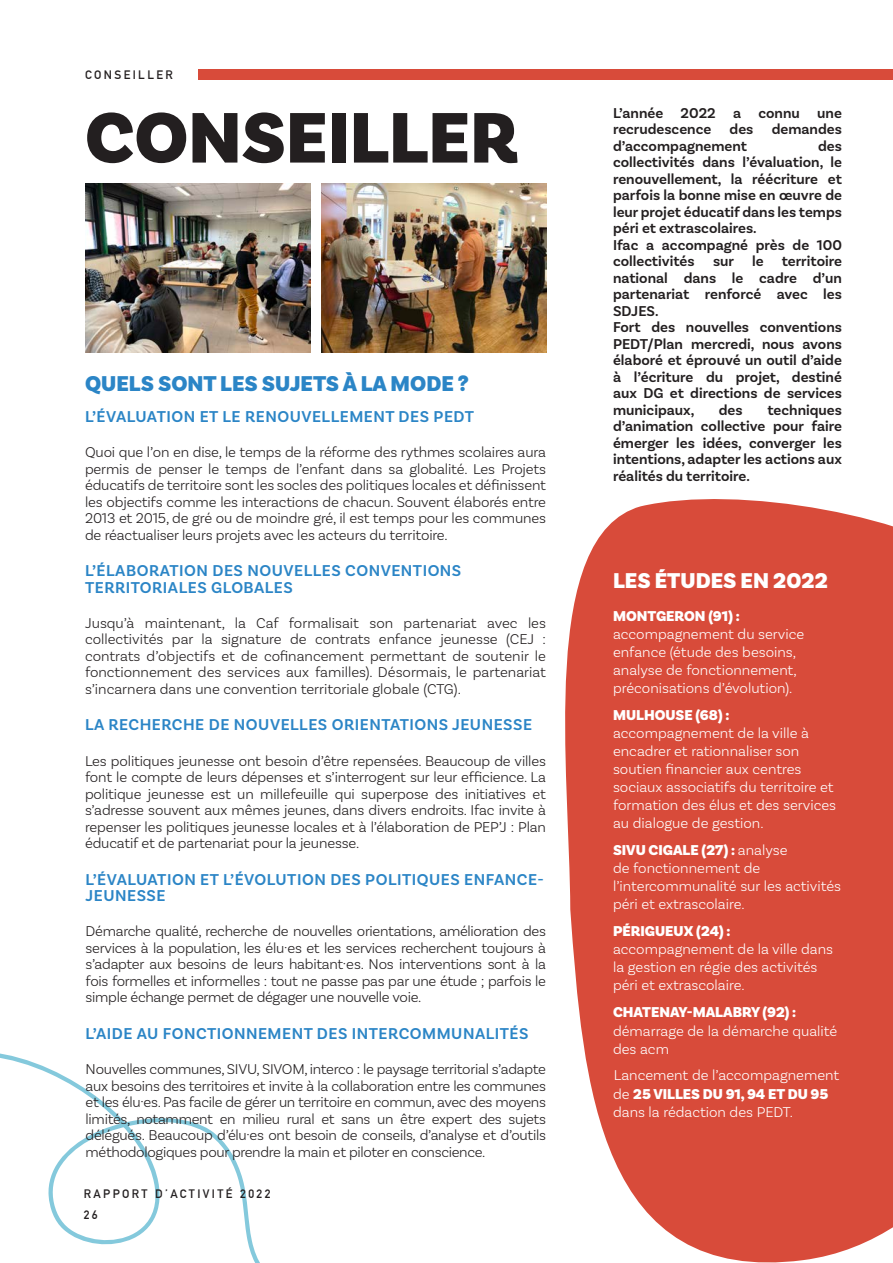
<style>
.page{position:relative;width:893px;height:1263px;background:#fff}
.page>*{position:absolute;margin:0;border:0;box-sizing:border-box;transform-origin:0 0}
.t1{font:900 75px "Basic Sans";color:#231f20}
.t2{font:900 22.5px "Basic Sans";color:#2b85c6}
.t3{font:900 22.5px "Basic Sans";color:#fff}
.t4{font:600 16.5px/16.5px "Basic Sans";letter-spacing:.03em;color:#2b85c6}
.t5{font:300 15px/16.5px "Basic Sans";letter-spacing:-.015em;color:#231f20;text-align:justify}
.t6{font:300 15px/18px "Basic Sans";color:#fff}
.t7{font:600 15px/16.5px "Basic Sans";color:#231f20;text-align:justify}
.t8{font:700 12px "DIN Alternate";letter-spacing:.2em;color:#231f20}
.s1{font-weight:900}
</style>
<div class="page">
<div style="left:198px;top:70px;width:695px;height:10px;background:#d84b3a"></div>
<svg style="left:0;top:1053px;width:260px;height:210px"></svg>
<svg style="left:565px;top:499px;width:328px;height:764px;background:#db5a4b"></svg>
<img style="left:85px;top:184px;width:225px;height:169px">
<img style="left:321px;top:184px;width:225px;height:169px">
<p class="t8" style="left:85px;top:66px;width:89px">CONSEILLER</p>
<p class="t1" style="left:85px;top:92px;width:435px">CONSEILLER</p>
<p class="t2" style="left:85px;top:370px;width:385px">QUELS SONT LES SUJETS À LA MODE ?</p>
<p class="t4" style="left:85px;top:408px;width:390px">L’ÉVALUATION ET LE RENOUVELLEMENT DES PEDT</p>
<p class="t5" style="left:85px;top:444px;width:462px">Quoi que l’on en dise, le temps de la réforme des rythmes scolaires aura permis de penser le temps de l’enfant dans sa globalité. Les Projets éducatifs de territoire sont les socles des politiques locales et définissent les objectifs comme les interactions de chacun. Souvent élaborés entre 2013 et 2015, de gré ou de moindre gré, il est temps pour les communes de réactualiser leurs projets avec les acteurs du territoire.</p>
<p class="t4" style="left:85px;top:562px;width:378px">L’ÉLABORATION DES NOUVELLES CONVENTIONS<br>TERRITORIALES GLOBALES</p>
<p class="t5" style="left:85px;top:614px;width:462px">Jusqu’à maintenant, la Caf formalisait son partenariat avec les collectivités par la signature de contrats enfance jeunesse (CEJ : contrats d’objectifs et de cofinancement permettant de soutenir le fonctionnement des services aux familles). Désormais, le partenariat s’incarnera dans une convention territoriale globale (CTG).</p>
<p class="t4" style="left:85px;top:717px;width:448px">LA RECHERCHE DE NOUVELLES ORIENTATIONS JEUNESSE</p>
<p class="t5" style="left:85px;top:752px;width:462px">Les politiques jeunesse ont besoin d’être repensées. Beaucoup de villes font le compte de leurs dépenses et s’interrogent sur leur efficience. La politique jeunesse est un millefeuille qui superpose des initiatives et s’adresse souvent aux mêmes jeunes, dans divers endroits. Ifac invite à repenser les politiques jeunesse locales et à l’élaboration de PEP’J : Plan éducatif et de partenariat pour la jeunesse.</p>
<p class="t4" style="left:86px;top:871px;width:460px">L’ÉVALUATION ET L’ÉVOLUTION DES POLITIQUES ENFANCE-<br>JEUNESSE</p>
<p class="t5" style="left:86px;top:923px;width:462px">Démarche qualité, recherche de nouvelles orientations, amélioration des services à la population, les élu·es et les services recherchent toujours à s’adapter aux besoins de leurs habitant·es. Nos interventions sont à la fois formelles et informelles : tout ne passe pas par une étude ; parfois le simple échange permet de dégager une nouvelle voie.</p>
<p class="t4" style="left:86px;top:1025px;width:444px">L’AIDE AU FONCTIONNEMENT DES INTERCOMMUNALITÉS</p>
<p class="t5" style="left:86px;top:1061px;width:462px">Nouvelles communes, SIVU, SIVOM, interco : le paysage territorial s’adapte aux besoins des territoires et invite à la collaboration entre les communes et les élu·es. Pas facile de gérer un territoire en commun, avec des moyens limités, notamment en milieu rural et sans un être expert des sujets délégués. Beaucoup d’élu·es ont besoin de conseils, d’analyse et d’outils méthodologiques pour prendre la main et piloter en conscience.</p>
<p class="t8" style="left:84px;top:1185px;width:188px">RAPPORT D’ACTIVITÉ 2022</p>
<p class="t8" style="left:84px;top:1206px;width:15px">26</p>
<p class="t7" style="left:613px;top:104px;width:230px">L’année 2022 a connu une recrudescence des demandes d’accompagnement</p>
<p class="t7" style="left:613px;top:137px;width:230px;text-indent:205px">des collectivités dans l’évaluation, le renouvellement, la réécriture et parfois la bonne mise en œuvre de leur projet éducatif dans les temps péri et extrascolaires.</p>
<p class="t7" style="left:613px;top:236px;width:230px">Ifac a accompagné près de 100 collectivités sur le territoire national dans le cadre d’un partenariat renforcé avec les SDJES.</p>
<p class="t7" style="left:613px;top:319px;width:230px">Fort des nouvelles conventions PEDT/Plan mercredi, nous avons élaboré et éprouvé un outil d’aide à l’écriture du projet, destiné aux DG et directions de services municipaux,</p>
<p class="t7" style="left:613px;top:401px;width:230px;text-indent:154px">techniques d’animation collective pour faire émerger les idées, converger les intentions, adapter les actions aux réalités du territoire.</p>
<p class="t7" style="left:719px;top:401px;width:25px">des</p>
<p class="t3" style="left:613px;top:567px;width:216px">LES ÉTUDES EN 2022</p>
<p class="t6" style="left:613px;top:607px;width:193px"><span class="s1">MONTGERON (91) : </span>accompagnement du service enfance (étude des besoins, analyse de fonctionnement, préconisations d’évolution).</p>
<p class="t6" style="left:613px;top:706px;width:225px"><span class="s1">MULHOUSE (68) : </span>accompagnement de la ville à encadrer et rationnaliser son soutien financier aux centres sociaux associatifs du territoire et formation des élus et des services au dialogue de gestion.</p>
<p class="t6" style="left:613px;top:841px;width:230px"><span class="s1">SIVU CIGALE (27) :</span> analyse<br>de fonctionnement de l’intercommunalité sur les activités péri et extrascolaire.</p>
<p class="t6" style="left:613px;top:922px;width:222px"><span class="s1">PÉRIGUEUX (24) : </span>accompagnement de la ville dans la gestion en régie des activités péri et extrascolaire.</p>
<p class="t6" style="left:613px;top:1002px;width:226px;line-height:19.5px"><span class="s1">CHATENAY-MALABRY (92) : </span>démarrage de la démarche qualité</p>
<p class="t6" style="left:613px;top:1040px;width:57px">des acm</p>
<p class="t6" style="left:613px;top:1065px;width:228px;line-height:19.5px">Lancement de l’accompagnement de <span class="s1">25 VILLES DU 91, 94 ET DU 95</span></p>
<p class="t6" style="left:613px;top:1103px;width:182px">dans la rédaction des PEDT.</p>
</div>
